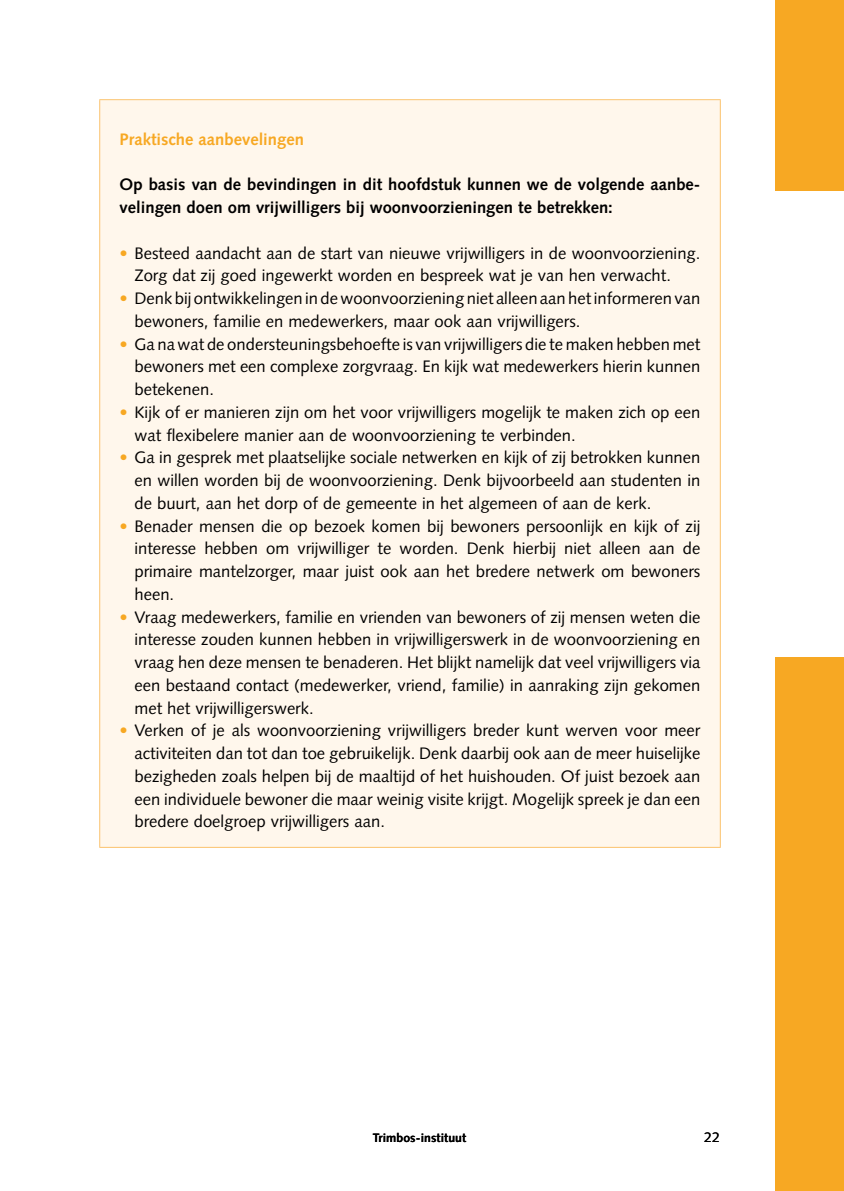
<style>
.page{position:relative;width:844px;height:1191px;background:#fff}
.page>*{position:absolute;margin:0;border:0;box-sizing:border-box;transform-origin:0 0}
.t1{font:16.62px/22.8px "Syntax LT Std";color:#000;text-align:justify}
.t2{font:700 16.62px/22.8px "Syntax LT Std";color:#000}
.t3{font:700 16.62px "Syntax LT Std";color:#f7a823}
.t4{font:14px "Syntax LT Std";color:#000}
.t5{font:700 12.25px "Syntax LT Std";letter-spacing:.005em;color:#000}
.s1{color:#f7a823}
</style>
<div class="page">
<div style="left:775px;top:657px;width:68px;height:534px;background:#f7a823"></div>
<div style="left:775px;top:0;width:68px;height:190px;background:#f7a823"></div>
<div style="left:100px;top:100px;width:620px;height:747px;background:#fff7ec"></div>
<hr style="left:99px;top:99px;width:621px;height:1px;background:#fbc36f">
<hr style="left:99px;top:100px;width:1px;height:747px;background:#fbc36f">
<hr style="left:719px;top:100px;width:1px;height:747px;background:#fbc36f">
<hr style="left:99px;top:847px;width:621px;height:1px;background:#fbc36f">
<p class="t3" style="left:119px;top:129px;width:186px">Praktische aanbevelingen</p>
<p class="t2" style="left:119px;top:173px;width:582px">Op basis van de bevindingen in dit hoofdstuk kunnen we de volgende aanbe&shy;velingen doen om vrijwilligers bij woonvoorzieningen te betrekken:</p>
<p class="t1" style="left:134px;top:241px;width:567px;text-indent:-15px"><span class="s1">•</span> Besteed aandacht aan de start van nieuwe vrijwilligers in de woonvoorziening.<br>Zorg dat zij goed ingewerkt worden en bespreek wat je van hen verwacht.</p>
<p class="t1" style="left:134px;top:287px;width:567px;text-indent:-15px"><span class="s1">•</span> Denk bij ontwikkelingen in de woonvoorziening niet alleen aan het informeren van bewoners, familie en medewerkers, maar ook aan vrijwilligers.</p>
<p class="t1" style="left:134px;top:332px;width:567px;text-indent:-15px"><span class="s1">•</span> Ga na wat de ondersteuningsbehoefte is van vrijwilligers die te maken hebben met bewoners met een complexe zorgvraag. En kijk wat medewerkers hierin kunnen betekenen.</p>
<p class="t1" style="left:134px;top:401px;width:567px;text-indent:-15px"><span class="s1">•</span> Kijk of er manieren zijn om het voor vrijwilligers mogelijk te maken zich op een wat flexibelere manier aan de woonvoorziening te verbinden.</p>
<p class="t1" style="left:134px;top:446px;width:567px;text-indent:-15px"><span class="s1">•</span> Ga in gesprek met plaatselijke sociale netwerken en kijk of zij betrokken kunnen en willen worden bij de woonvoorziening. Denk bijvoorbeeld aan studenten in de buurt, aan het dorp of de gemeente in het algemeen of aan de kerk.</p>
<p class="t1" style="left:134px;top:514px;width:567px;text-indent:-15px"><span class="s1">•</span> Benader mensen die op bezoek komen bij bewoners persoonlijk en kijk of zij interesse hebben om vrijwilliger te worden. Denk hierbij niet alleen aan de primaire mantelzorger, maar juist ook aan het bredere netwerk om bewoners heen.</p>
<p class="t1" style="left:134px;top:605px;width:567px;text-indent:-15px"><span class="s1">•</span> Vraag medewerkers, familie en vrienden van bewoners of zij mensen weten die interesse zouden kunnen hebben in vrijwilligerswerk in de woonvoorziening en vraag hen deze mensen te benaderen. Het blijkt namelijk dat veel vrijwilligers via een bestaand contact (medewerker, vriend, familie) in aanraking zijn gekomen met het vrijwilligerswerk.</p>
<p class="t1" style="left:134px;top:719px;width:567px;text-indent:-15px"><span class="s1">•</span> Verken of je als woonvoorziening vrijwilligers breder kunt werven voor meer activiteiten dan tot dan toe gebruikelijk. Denk daarbij ook aan de meer huiselijke bezigheden zoals helpen bij de maaltijd of het huishouden. Of juist bezoek aan een individuele bewoner die maar weinig visite krijgt. Mogelijk spreek je dan een bredere doelgroep vrijwilligers aan.</p>
<p class="t5" style="left:372px;top:1131px;width:95px">Trimbos-instituut</p>
<p class="t4" style="left:704px;top:1129px;width:17px">22</p>
</div>
